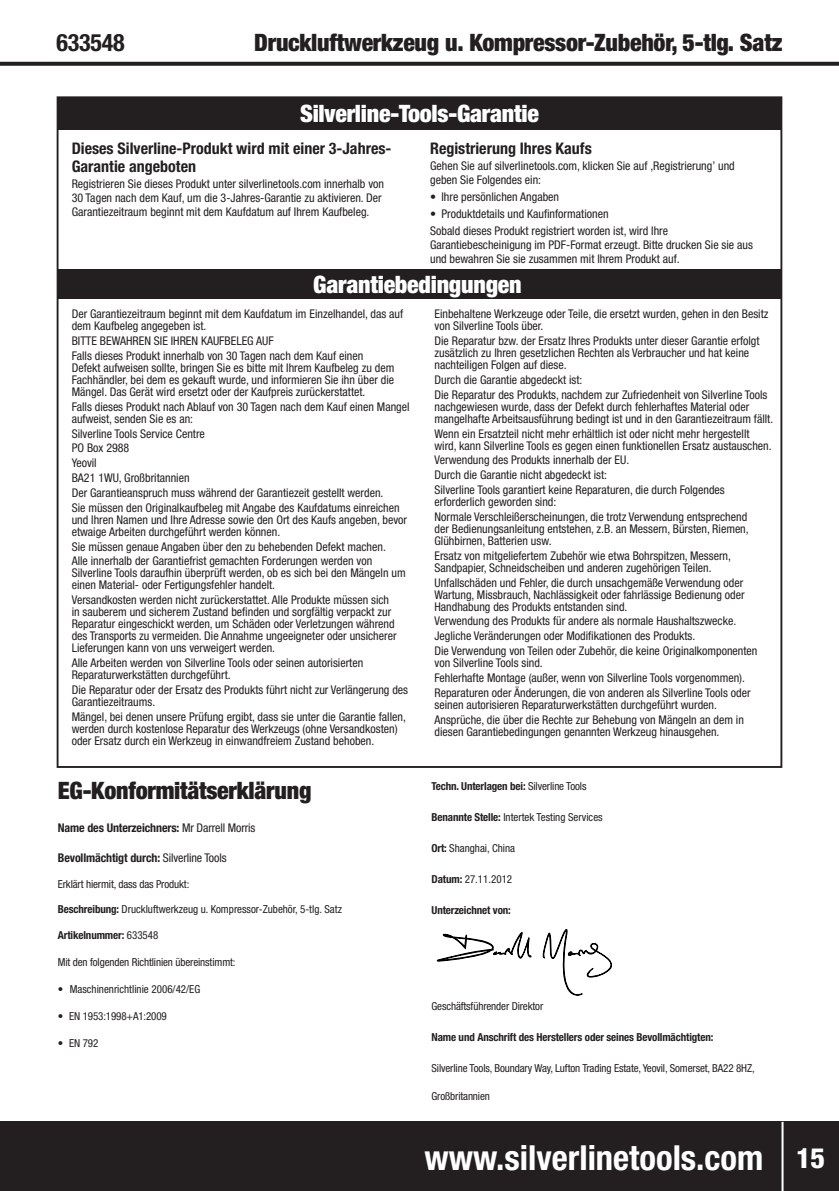
<style>
.page{position:relative;width:839px;height:1191px;background:#fff}
.page>*{position:absolute;margin:0;border:0;box-sizing:border-box;transform-origin:0 0}
.t1{font:700 condensed 34.6px "Helvetica Neue LT Std";color:#fff}
.Heading{font:800 condensed 28px "Helvetica Neue LT Std";color:#fff}
.Heading-2{font:900 condensed 24px "Helvetica Neue LT Std";letter-spacing:-.01em;color:#231f20}
.Heading-3{font:900 condensed 24px "Helvetica Neue LT Std";letter-spacing:-.01em;color:#fff}
.t2{font:700 condensed 24px "Helvetica Neue LT Std";letter-spacing:-.01em;color:#231f20}
.t3{font:700 condensed 16px/18px "Helvetica Neue LT Std";color:#231f20}
.t4{font:condensed 12px/12px "Helvetica Neue LT Std";color:#231f20}
.Sub_Heading{font:700 condensed 12px "Helvetica Neue LT Std";letter-spacing:-.01em;color:#231f20}
.Body{font:condensed 11px "Helvetica Neue LT Std";letter-spacing:-.01em;color:#231f20}
.Body-2{font:700 condensed 11px "Helvetica Neue LT Std";letter-spacing:-.01em;color:#231f20}
.s1{font-weight:400}
.s2{font-weight:700}
</style>
<div class="page">
<div style="left:0;top:1121px;width:839px;height:69px;background:#231f20"></div>
<svg style="left:0;top:62px;width:839px;height:4px;background:#2f2c2d"></svg>
<hr style="left:782px;top:1121px;width:2px;height:69px;background:#fff">
<svg style="left:542px;top:929px;width:70px;height:66px"></svg>
<svg style="left:437px;top:932px;width:95px;height:30px"></svg>
<div style="left:58px;top:269px;width:724px;height:29px;background:#231f20"></div>
<div style="left:58px;top:97px;width:724px;height:32px;background:#231f20"></div>
<p class="t2" style="left:57px;top:28px;width:69px">633548</p>
<p class="Heading-2" style="left:254px;top:27px;width:530px">Druckluftwerkzeug u. Kompressor-Zubehör, 5-tlg. Satz</p>
<p class="Heading-3" style="left:305px;top:98px;width:92px">Silverline</p>
<p class="Heading-3" style="left:300px;top:98px;width:240px">Silverline-Tools-Garantie</p>
<p class="t3" style="left:72px;top:139px;width:321px">Dieses Silverline-Produkt wird mit einer 3-Jahres-<br>Garantie angeboten</p>
<p class="t4" style="left:72px;top:177px;width:314px;line-height:14px">Registrieren Sie dieses Produkt unter silverlinetools.com innerhalb von<br>30 Tagen nach dem Kauf, um die 3-Jahres-Garantie zu aktivieren. Der<br>Garantiezeitraum beginnt mit dem Kaufdatum auf Ihrem Kaufbeleg.</p>
<p class="t3" style="left:430px;top:139px;width:163px">Registrierung Ihres Kaufs</p>
<p class="t4" style="left:430px;top:159px;width:306px;line-height:14px">Gehen Sie auf silverlinetools.com, klicken Sie auf ‚Registrierung’ und geben Sie Folgendes ein:</p>
<p class="t4" style="left:430px;top:191px;width:131px">• Ihre persönlichen Angaben</p>
<p class="t4" style="left:430px;top:208px;width:180px">• Produktdetails und Kaufinformationen</p>
<p class="t4" style="left:430px;top:224px;width:324px;line-height:14px">Sobald dieses Produkt registriert worden ist, wird Ihre<br>Garantiebescheinigung im PDF-Format erzeugt. Bitte drucken Sie sie aus und bewahren Sie sie zusammen mit Ihrem Produkt auf.</p>
<p class="Heading-3" style="left:313px;top:269px;width:210px">Garantiebedingungen</p>
<p class="t4" style="left:72px;top:308px;width:333px">Der Garantiezeitraum beginnt mit dem Kaufdatum im Einzelhandel, das auf dem Kaufbeleg angegeben ist.</p>
<p class="t4" style="left:72px;top:335px;width:204px">BITTE BEWAHREN SIE IHREN KAUFBELEG AUF</p>
<p class="t4" style="left:72px;top:349px;width:324px">Falls dieses Produkt innerhalb von 30 Tagen nach dem Kauf einen Defekt aufweisen sollte, bringen Sie es bitte mit Ihrem Kaufbeleg zu dem Fachhändler, bei dem es gekauft wurde, und informieren Sie ihn über die Mängel. Das Gerät wird ersetzt oder der Kaufpreis zurückerstattet.</p>
<p class="t4" style="left:72px;top:400px;width:339px">Falls dieses Produkt nach Ablauf von 30 Tagen nach dem Kauf einen Mangel aufweist, senden Sie es an:</p>
<p class="t4" style="left:72px;top:427px;width:135px">Silverline Tools Service Centre</p>
<p class="t4" style="left:72px;top:442px;width:59px">PO Box 2988</p>
<p class="t4" style="left:72px;top:457px;width:27px">Yeovil</p>
<p class="t4" style="left:72px;top:472px;width:119px">BA21 1WU, Großbritannien</p>
<p class="t4" style="left:72px;top:486px;width:313px">Der Garantieanspruch muss während der Garantiezeit gestellt werden.</p>
<p class="t4" style="left:72px;top:501px;width:337px">Sie müssen den Originalkaufbeleg mit Angabe des Kaufdatums einreichen und Ihren Namen und Ihre Adresse sowie den Ort des Kaufs angeben, bevor etwaige Arbeiten durchgeführt werden können.</p>
<p class="t4" style="left:72px;top:540px;width:316px">Sie müssen genaue Angaben über den zu behebenden Defekt machen.</p>
<p class="t4" style="left:72px;top:555px;width:336px">Alle innerhalb der Garantiefrist gemachten Forderungen werden von<br>Silverline Tools daraufhin überprüft werden, ob es sich bei den Mängeln um einen Material- oder Fertigungsfehler handelt.</p>
<p class="t4" style="left:72px;top:594px;width:326px">Versandkosten werden nicht zurückerstattet. Alle Produkte müssen sich in sauberem und sicherem Zustand befinden und sorgfältig verpackt zur Reparatur eingeschickt werden, um Schäden oder Verletzungen während des Transports zu vermeiden. Die Annahme ungeeigneter oder unsicherer Lieferungen kann von uns verweigert werden.</p>
<p class="t4" style="left:72px;top:657px;width:293px">Alle Arbeiten werden von Silverline Tools oder seinen autorisierten<br>Reparaturwerkstätten durchgeführt.</p>
<p class="t4" style="left:72px;top:683px;width:338px">Die Reparatur oder der Ersatz des Produkts führt nicht zur Verlängerung des<br>Garantiezeitraums.</p>
<p class="t4" style="left:72px;top:710px;width:336px">Mängel, bei denen unsere Prüfung ergibt, dass sie unter die Garantie fallen, werden durch kostenlose Reparatur des Werkzeugs (ohne Versandkosten) oder Ersatz durch ein Werkzeug in einwandfreiem Zustand behoben.</p>
<p class="Heading-2" style="left:58px;top:775px;width:255px">EG-Konformitätserklärung</p>
<p class="Sub_Heading" style="left:58px;top:820px;width:199px">Name des Unterzeichners: <span class="s1">Mr Darrell Morris</span></p>
<p class="Sub_Heading" style="left:58px;top:850px;width:170px">Bevollmächtigt durch: <span class="s1">Silverline Tools</span></p>
<p class="Body" style="left:58px;top:877px;width:133px">Erklärt hiermit, dass das Produkt:</p>
<p class="Body" style="left:58px;top:903px;width:286px"><span class="s2">Beschreibung:</span> Druckluftwerkzeug u. Kompressor-Zubehör, 5-tlg. Satz</p>
<p class="Body-2" style="left:58px;top:928px;width:102px">Artikelnummer: <span class="s1">633548</span></p>
<p class="Body" style="left:58px;top:955px;width:179px">Mit den folgenden Richtlinien übereinstimmt:</p>
<p class="Body" style="left:58px;top:982px;width:144px">• Maschinenrichtlinie 2006/42/EG</p>
<p class="Body" style="left:58px;top:1009px;width:111px">• EN 1953:1998+A1:2009</p>
<p class="Body" style="left:58px;top:1036px;width:42px">• EN 792</p>
<p class="t4" style="left:434px;top:308px;width:336px">Einbehaltene Werkzeuge oder Teile, die ersetzt wurden, gehen in den Besitz von Silverline Tools über.</p>
<p class="t4" style="left:434px;top:335px;width:327px">Die Reparatur bzw. der Ersatz Ihres Produkts unter dieser Garantie erfolgt zusätzlich zu Ihren gesetzlichen Rechten als Verbraucher und hat keine nachteiligen Folgen auf diese.</p>
<p class="t4" style="left:434px;top:373px;width:149px">Durch die Garantie abgedeckt ist:</p>
<p class="t4" style="left:434px;top:388px;width:340px">Die Reparatur des Produkts, nachdem zur Zufriedenheit von Silverline Tools nachgewiesen wurde, dass der Defekt durch fehlerhaftes Material oder mangelhafte Arbeitsausführung bedingt ist und in den Garantiezeitraum fällt.</p>
<p class="t4" style="left:434px;top:427px;width:339px">Wenn ein Ersatzteil nicht mehr erhältlich ist oder nicht mehr hergestellt wird, kann Silverline Tools es gegen einen funktionellen Ersatz austauschen.</p>
<p class="t4" style="left:434px;top:454px;width:196px">Verwendung des Produkts innerhalb der EU.</p>
<p class="t4" style="left:434px;top:469px;width:174px">Durch die Garantie nicht abgedeckt ist:</p>
<p class="t4" style="left:434px;top:484px;width:292px">Silverline Tools garantiert keine Reparaturen, die durch Folgendes erforderlich geworden sind:</p>
<p class="t4" style="left:434px;top:510px;width:316px">Normale Verschleißerscheinungen, die trotz Verwendung entsprechend der Bedienungsanleitung entstehen, z.B. an Messern, Bürsten, Riemen,<br>Glühbirnen, Batterien usw.</p>
<p class="t4" style="left:434px;top:549px;width:298px">Ersatz von mitgeliefertem Zubehör wie etwa Bohrspitzen, Messern,<br>Sandpapier, Schneidscheiben und anderen zugehörigen Teilen.</p>
<p class="t4" style="left:434px;top:576px;width:312px;text-align:justify">Unfallschäden und Fehler, die durch unsachgemäße Verwendung oder Wartung, Missbrauch, Nachlässigkeit oder fahrlässige Bedienung oder Handhabung des Produkts entstanden sind.</p>
<p class="t4" style="left:434px;top:615px;width:303px">Verwendung des Produkts für andere als normale Haushaltszwecke.</p>
<p class="t4" style="left:434px;top:630px;width:262px">Jegliche Veränderungen oder Modifikationen des Produkts.</p>
<p class="t4" style="left:434px;top:645px;width:324px">Die Verwendung von Teilen oder Zubehör, die keine Originalkomponenten von Silverline Tools sind.</p>
<p class="t4" style="left:434px;top:671px;width:312px">Fehlerhafte Montage (außer, wenn von Silverline Tools vorgenommen).</p>
<p class="t4" style="left:434px;top:686px;width:318px">Reparaturen oder Änderungen, die von anderen als Silverline Tools oder seinen autorisieren Reparaturwerkstätten durchgeführt wurden.</p>
<p class="t4" style="left:434px;top:713px;width:311px">Ansprüche, die über die Rechte zur Behebung von Mängeln an dem in diesen Garantiebedingungen genannten Werkzeug hinausgehen.</p>
<p class="Body-2" style="left:432px;top:779px;width:157px">Techn. Unterlagen bei: <span class="s1">Silverline Tools</span></p>
<p class="Body" style="left:432px;top:810px;width:173px"><span class="s2">Benannte Stelle:</span> Intertek Testing Services</p>
<p class="Body" style="left:432px;top:841px;width:85px"><span class="s2">Ort:</span> Shanghai, China</p>
<p class="Body" style="left:432px;top:872px;width:82px"><span class="s2">Datum:</span> 27.11.2012</p>
<p class="Body-2" style="left:432px;top:903px;width:81px">Unterzeichnet von:</p>
<p class="Body" style="left:432px;top:1000px;width:113px">Geschäftsführender Direktor</p>
<p class="Body-2" style="left:432px;top:1030px;width:283px">Name und Anschrift des Herstellers oder seines Bevollmächtigten:</p>
<p class="Body" style="left:432px;top:1061px;width:325px">Silverline Tools, Boundary Way, Lufton Trading Estate, Yeovil, Somerset, BA22 8HZ,</p>
<p class="Body" style="left:432px;top:1090px;width:60px">Großbritannien</p>
<p class="t1" style="left:425px;top:1136px;width:340px">www.silverlinetools.com</p>
<p class="Heading" style="left:796px;top:1140px;width:30px">15</p>
</div>
